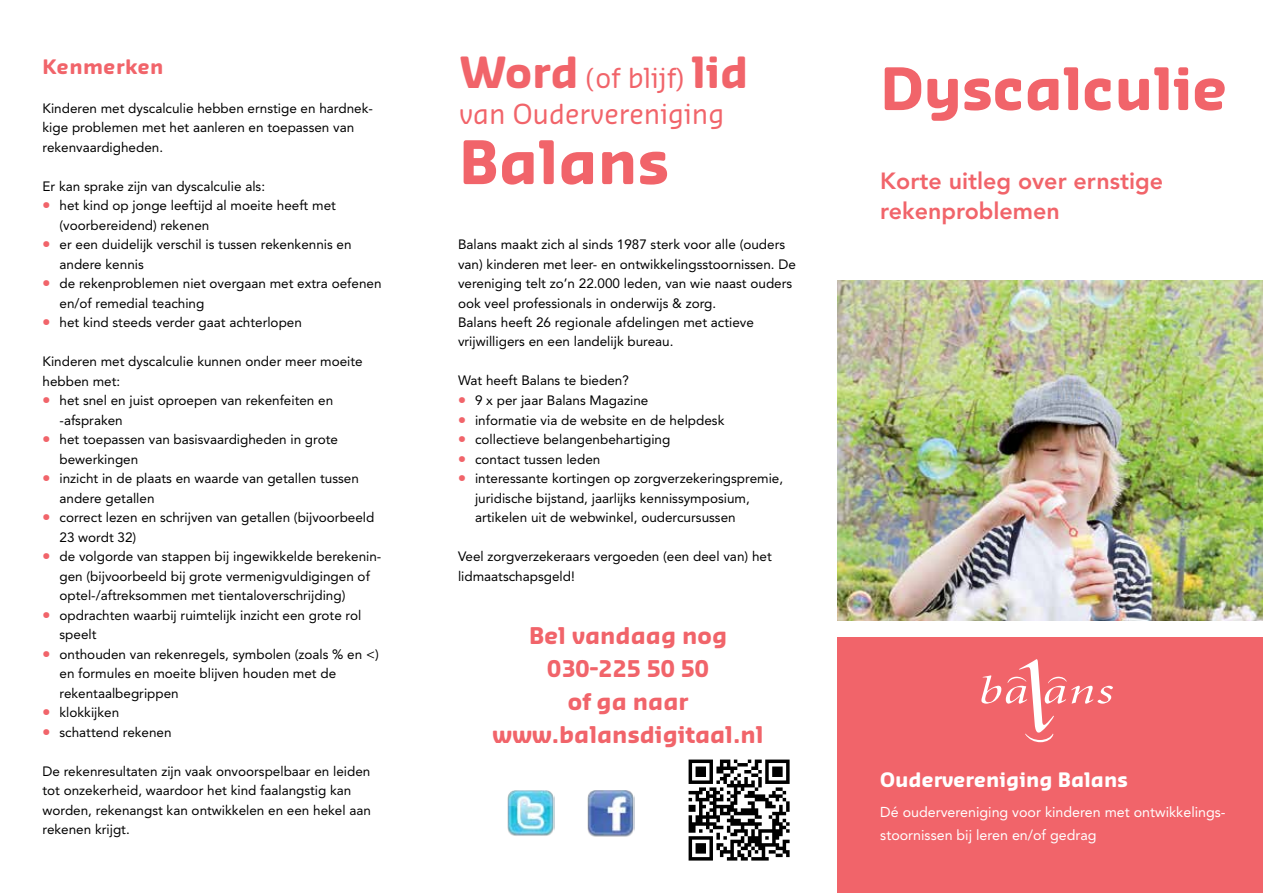
<style>
.page{position:relative;width:1263px;height:893px;background:#fff}
.page>*{position:absolute;margin:0;border:0;box-sizing:border-box;transform-origin:0 0}
.t1{font:700 58.5px "Sansa Soft Std";color:#f1646a}
.t2{font:700 57px "Sansa Soft Std";color:#f1646a}
.t3{font:27px/36px "Sansa Soft Std";color:#f1646a}
.t4{font:800 23.25px/30px "Avenir LT Std";color:#f1646a}
.t5{font:700 22.5px/33px "Sansa Soft Std";color:#f1646a;text-align:center}
.t6{font:700 19.5px "Sansa Soft Std";color:#fff}
.t7{font:700 19.5px "Sansa Soft Std";letter-spacing:.02em;color:#f1646a}
.t8{font:14.25px/22.5px "Avenir LT Std";color:#fff}
.t9{font:13.5px/19.5px "Avenir LT Std";color:#000}
.s1{font-family:"Sansa Soft Std";font-weight:700;font-size:15.75px;color:#f1646a}
.s2{font-weight:700;font-size:42px}
</style>
<div class="page">
<img style="left:507px;top:790px;width:47px;height:46px">
<img style="left:587px;top:790px;width:47px;height:47px">
<svg style="left:688px;top:759px;width:102px;height:102px"></svg>
<div style="left:838px;top:638px;width:425px;height:255px;background:#f1646a"></div>
<img style="left:838px;top:281px;width:425px;height:340px">
<svg style="left:981px;top:659px;width:132px;height:83px"></svg>
<h3 class="t7" style="left:43px;top:53px;width:123px">Kenmerken</h3>
<p class="t9" style="left:43px;top:98px;width:332px">Kinderen met dyscalculie hebben ernstige en hardnek&shy;kige problemen met het aanleren en toepassen van rekenvaardigheden.</p>
<p class="t9" style="left:43px;top:176px;width:224px">Er kan sprake zijn van dyscalculie als:</p>
<p class="t9" style="left:60px;top:196px;width:278px;text-indent:-17px"><span class="s1">•</span> het kind op jonge leeftijd al moeite heeft met (voorbereidend) rekenen</p>
<p class="t9" style="left:60px;top:235px;width:294px;text-indent:-17px"><span class="s1">•</span> er een duidelijk verschil is tussen rekenkennis en andere kennis</p>
<p class="t9" style="left:60px;top:274px;width:323px;text-indent:-17px"><span class="s1">•</span> de rekenproblemen niet overgaan met extra oefenen en/of remedial teaching</p>
<p class="t9" style="left:43px;top:313px;width:261px"><span class="s1">•</span> het kind steeds verder gaat achterlopen</p>
<p class="t9" style="left:43px;top:352px;width:322px">Kinderen met dyscalculie kunnen onder meer moeite hebben met:</p>
<p class="t9" style="left:60px;top:391px;width:275px;text-indent:-17px"><span class="s1">•</span> het snel en juist oproepen van rekenfeiten en -afspraken</p>
<p class="t9" style="left:60px;top:430px;width:280px;text-indent:-17px"><span class="s1">•</span> het toepassen van basisvaardigheden in grote bewerkingen</p>
<p class="t9" style="left:60px;top:469px;width:301px;text-indent:-17px"><span class="s1">•</span> inzicht in de plaats en waarde van getallen tussen andere getallen</p>
<p class="t9" style="left:60px;top:508px;width:316px;text-indent:-17px"><span class="s1">•</span> correct lezen en schrijven van getallen (bijvoorbeeld<br>23 wordt 32)</p>
<p class="t9" style="left:60px;top:547px;width:323px;text-indent:-17px"><span class="s1">•</span> de volgorde van stappen bij ingewikkelde berekenin&shy;gen (bijvoorbeeld bij grote vermenigvuldigingen of optel-/aftreksommen met tientaloverschrijding)</p>
<p class="t9" style="left:60px;top:605px;width:303px;text-indent:-17px"><span class="s1">•</span> opdrachten waarbij ruimtelijk inzicht een grote rol speelt</p>
<p class="t9" style="left:60px;top:644px;width:321px;text-indent:-17px"><span class="s1">•</span> onthouden van rekenregels, symbolen (zoals % en &lt;) en formules en moeite blijven houden met de rekentaalbegrippen</p>
<p class="t9" style="left:43px;top:703px;width:78px"><span class="s1">•</span> klokkijken</p>
<p class="t9" style="left:43px;top:722px;width:131px"><span class="s1">•</span> schattend rekenen</p>
<p class="t9" style="left:43px;top:761px;width:330px">De rekenresultaten zijn vaak onvoorspelbaar en leiden tot onzekerheid, waardoor het kind faalangstig kan worden, rekenangst kan ontwikkelen en een hekel aan rekenen krijgt.</p>
<h3 class="t3" style="left:459px;top:59px;width:291px"><span class="s2">Word</span> (of blijf) <span class="s2">lid </span>van Oudervereniging</h3>
<h1 class="t1" style="left:459px;top:124px;width:212px">Balans</h1>
<p class="t9" style="left:458px;top:235px;width:339px">Balans maakt zich al sinds 1987 sterk voor alle (ouders van) kinderen met leer- en ontwikkelingsstoornissen. De vereniging telt zo’n 22.000 leden, van wie naast ouders ook veel professionals in onderwijs &amp; zorg.<br>Balans heeft 26 regionale afdelingen met actieve vrijwilligers en een landelijk bureau.</p>
<p class="t9" style="left:458px;top:371px;width:172px">Wat heeft Balans te bieden?</p>
<p class="t9" style="left:458px;top:391px;width:192px"><span class="s1">•</span> 9 x per jaar Balans Magazine</p>
<p class="t9" style="left:458px;top:410px;width:268px"><span class="s1">•</span> informatie via de website en de helpdesk</p>
<p class="t9" style="left:458px;top:430px;width:214px"><span class="s1">•</span> collectieve belangenbehartiging</p>
<p class="t9" style="left:458px;top:449px;width:144px"><span class="s1">•</span> contact tussen leden</p>
<p class="t9" style="left:475px;top:469px;width:310px;text-indent:-17px"><span class="s1">•</span> interessante kortingen op zorgverzekeringspremie, juridische bijstand, jaarlijks kennissymposium, artikelen uit de webwinkel, oudercursussen</p>
<p class="t9" style="left:458px;top:547px;width:315px">Veel zorgverzekeraars vergoeden (een deel van) het lidmaatschapsgeld!</p>
<h3 class="t5" style="left:493px;top:618px;width:272px">Bel vandaag nog<br>030-225 50 50<br>of ga naar www.balansdigitaal.nl</h3>
<h2 class="t2" style="left:880px;top:51px;width:349px">Dyscalculie</h2>
<h3 class="t4" style="left:880px;top:166px;width:284px">Korte uitleg over ernstige rekenproblemen</h3>
<h3 class="t6" style="left:880px;top:767px;width:249px">Oudervereniging Balans</h3>
<p class="t8" style="left:880px;top:801px;width:347px">Dé oudervereniging voor kinderen met ontwikkelings&shy;stoornissen bij leren en/of gedrag</p>
</div>
